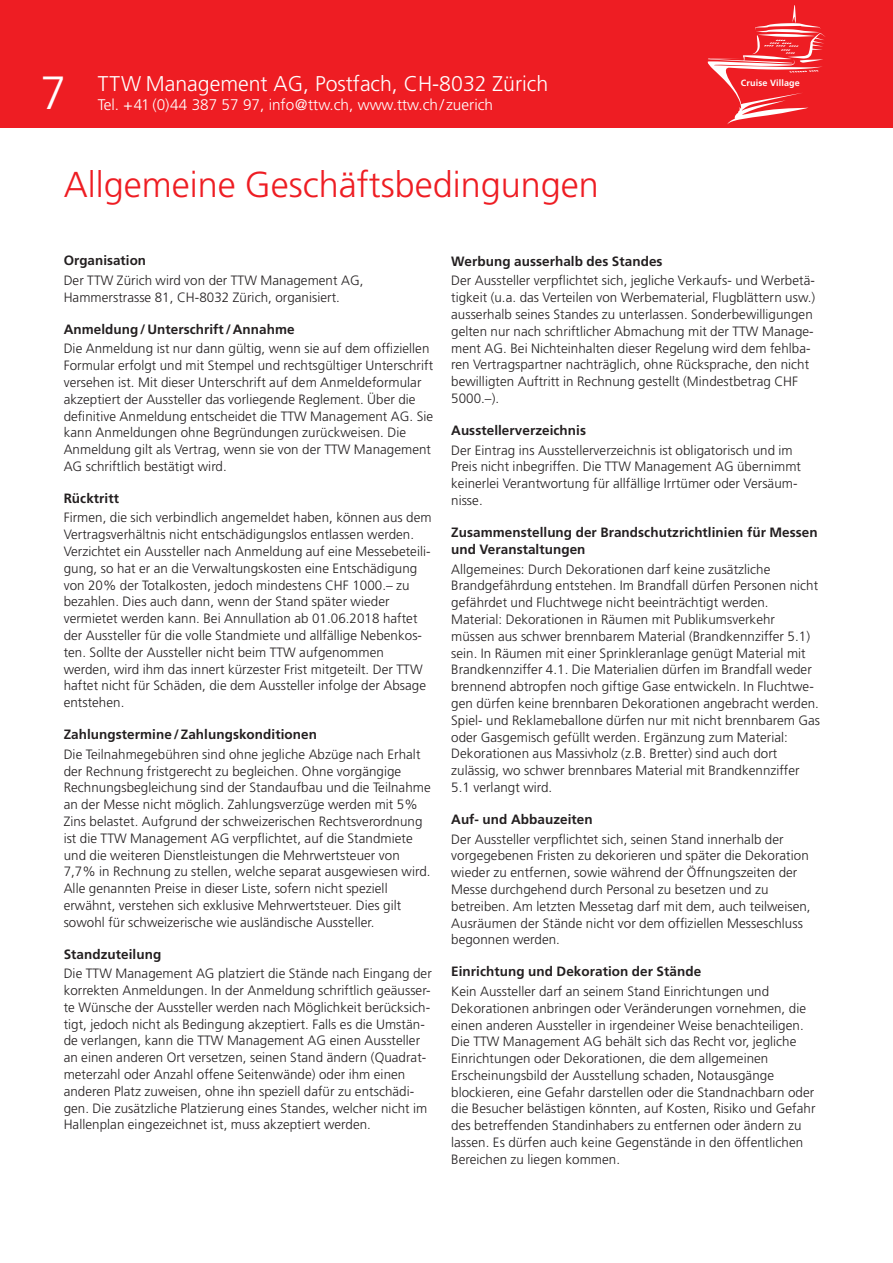
<style>
.page{position:relative;width:893px;height:1263px;background:#fff}
.page>*{position:absolute;margin:0;border:0;box-sizing:border-box;transform-origin:0 0}
.t1{font:300 46.5px "Frutiger LT";color:#fff}
.t2{font:300 36px "Frutiger LT";color:#ee1d23}
.t3{font:300 21.3px "Frutiger LT";color:#fff}
.t4{font:300 15.3px "Frutiger LT";color:#fff}
.t5{font:300 13.5px/16.8px "Frutiger LT";letter-spacing:.005em;color:#231f20}
.t6{font:700 13.5px/17.2px "Frutiger";letter-spacing:.005em;color:#231f20}
.t7{font:700 13.5px "Frutiger LT";letter-spacing:.005em;color:#231f20}
.t8{font:700 9px "Frutiger LT";letter-spacing:.01em;color:#fff}
</style>
<div class="page">
<div style="left:0;top:0;width:893px;height:128px;background:#ee1d23"></div>
<svg style="left:707px;top:5px;width:118px;height:119px"></svg>
<h1 class="t1" style="left:40px;top:66px;width:27px">7</h1>
<h3 class="t3" style="left:98px;top:72px;width:452px">TTW Management AG, Postfach, CH-8032 Zürich</h3>
<p class="t4" style="left:98px;top:96px;width:397px">Tel. +41 (0)44 387 57 97, info@ttw.ch, www.ttw.ch/ zuerich</p>
<h2 class="t2" style="left:64px;top:164px;width:537px">Allgemeine Geschäftsbedingungen</h2>
<p class="t8" style="left:741px;top:78px;width:60px">Cruise Village</p>
<p class="t7" style="left:64px;top:253px;width:84px">Organisation</p>
<p class="t5" style="left:64px;top:272px;width:301px">Der TTW Zürich wird von der TTW Management AG,<br>Hammerstrasse 81, CH-8032 Zürich, organisiert.</p>
<p class="t7" style="left:64px;top:321px;width:232px">Anmeldung/Unterschrift/Annahme</p>
<p class="t5" style="left:64px;top:340px;width:371px">Die Anmeldung ist nur dann gültig, wenn sie auf dem offiziellen Formular erfolgt und mit Stempel und rechtsgültiger Unterschrift versehen ist. Mit dieser Unterschrift auf dem Anmeldeformular akzeptiert der Aussteller das vorliegende Reglement. Über die definitive Anmeldung entscheidet die TTW Management AG. Sie kann Anmeldungen ohne Begründungen zurückweisen. Die Anmeldung gilt als Vertrag, wenn sie von der TTW Management AG schriftlich bestätigt wird.</p>
<p class="t6" style="left:64px;top:489px;width:57px">Rücktritt</p>
<p class="t5" style="left:64px;top:510px;width:369px">Firmen, die sich verbindlich angemeldet haben, können aus dem Vertragsverhältnis nicht entschädigungslos entlassen werden.<br>Verzichtet ein Aussteller nach Anmeldung auf eine Messebeteili&shy;gung, so hat er an die Verwaltungskosten eine Entschädigung von 20% der Totalkosten, jedoch mindestens CHF 1000.– zu bezahlen. Dies auch dann, wenn der Stand später wieder vermietet werden kann. Bei Annullation ab 01.06.2018 haftet der Aussteller für die volle Standmiete und allfällige Nebenkos&shy;ten. Sollte der Aussteller nicht beim TTW aufgenommen werden, wird ihm das innert kürzester Frist mitgeteilt. Der TTW haftet nicht für Schäden, die dem Aussteller infolge der Absage entstehen.</p>
<p class="t6" style="left:64px;top:725px;width:255px">Zahlungstermine/Zahlungskonditionen</p>
<p class="t5" style="left:64px;top:746px;width:369px">Die Teilnahmegebühren sind ohne jegliche Abzüge nach Erhalt der Rechnung fristgerecht zu begleichen. Ohne vorgängige Rechnungsbegleichung sind der Standaufbau und die Teilnahme an der Messe nicht möglich. Zahlungsverzüge werden mit 5% Zins belastet. Aufgrund der schweizerischen Rechtsverordnung ist die TTW Management AG verpflichtet, auf die Standmiete und die weiteren Dienstleistungen die Mehrwertsteuer von 7,7% in Rechnung zu stellen, welche separat ausgewiesen wird.<br>Alle genannten Preise in dieser Liste, sofern nicht speziell erwähnt, verstehen sich exklusive Mehrwertsteuer. Dies gilt sowohl für schweizerische wie ausländische Aussteller.</p>
<p class="t6" style="left:64px;top:945px;width:99px">Standzuteilung</p>
<p class="t5" style="left:64px;top:965px;width:370px">Die TTW Management AG platziert die Stände nach Eingang der korrekten Anmeldungen. In der Anmeldung schriftlich geäusser&shy;te Wünsche der Aussteller werden nach Möglichkeit berücksich&shy;tigt, jedoch nicht als Bedingung akzeptiert. Falls es die Umstän&shy;de verlangen, kann die TTW Management AG einen Aussteller an einen anderen Ort versetzen, seinen Stand ändern (Quadrat&shy;meterzahl oder Anzahl offene Seitenwände) oder ihm einen anderen Platz zuweisen, ohne ihn speziell dafür zu entschädi&shy;gen. Die zusätzliche Platzierung eines Standes, welcher nicht im Hallenplan eingezeichnet ist, muss akzeptiert werden.</p>
<p class="t6" style="left:451px;top:252px;width:213px">Werbung ausserhalb des Standes</p>
<p class="t5" style="left:451px;top:273px;width:366px">Der Aussteller verpflichtet sich, jegliche Verkaufs- und Werbetä&shy;tigkeit (u.a. das Verteilen von Werbematerial, Flugblättern usw.) ausserhalb seines Standes zu unterlassen. Sonderbewilligungen gelten nur nach schriftlicher Abmachung mit der TTW Manage&shy;ment AG. Bei Nichteinhalten dieser Regelung wird dem fehlba&shy;ren Vertragspartner nachträglich, ohne Rücksprache, den nicht bewilligten Auftritt in Rechnung gestellt (Mindestbetrag CHF 5000.–).</p>
<p class="t6" style="left:451px;top:421px;width:136px">Ausstellerverzeichnis</p>
<p class="t5" style="left:451px;top:442px;width:351px">Der Eintrag ins Ausstellerverzeichnis ist obligatorisch und im Preis nicht inbegriffen. Die TTW Management AG übernimmt keinerlei Verantwortung für allfällige Irrtümer oder Versäum&shy;nisse.</p>
<p class="t6" style="left:451px;top:523px;width:368px">Zusammenstellung der Brandschutzrichtlinien für Messen und Veranstaltungen</p>
<p class="t5" style="left:451px;top:561px;width:370px">Allgemeines: Durch Dekorationen darf keine zusätzliche Brandgefährdung entstehen. Im Brandfall dürfen Personen nicht gefährdet und Fluchtwege nicht beeinträchtigt werden.<br>Material: Dekorationen in Räumen mit Publikumsverkehr müssen aus schwer brennbarem Material (Brandkennziffer 5.1) sein. In Räumen mit einer Sprinkleranlage genügt Material mit Brandkennziffer 4.1. Die Materialien dürfen im Brandfall weder brennend abtropfen noch giftige Gase entwickeln. In Fluchtwe&shy;gen dürfen keine brennbaren Dekorationen angebracht werden.<br>Spiel- und Reklameballone dürfen nur mit nicht brennbarem Gas oder Gasgemisch gefüllt werden. Ergänzung zum Material:<br>Dekorationen aus Massivholz (z.B. Bretter) sind auch dort zulässig, wo schwer brennbares Material mit Brandkennziffer 5.1 verlangt wird.</p>
<p class="t6" style="left:451px;top:810px;width:143px">Auf- und Abbauzeiten</p>
<p class="t5" style="left:451px;top:831px;width:361px">Der Aussteller verpflichtet sich, seinen Stand innerhalb der vorgegebenen Fristen zu dekorieren und später die Dekoration wieder zu entfernen, sowie während der Öffnungszeiten der Messe durchgehend durch Personal zu besetzen und zu betreiben. Am letzten Messetag darf mit dem, auch teilweisen, Ausräumen der Stände nicht vor dem offiziellen Messeschluss begonnen werden.</p>
<p class="t6" style="left:451px;top:963px;width:251px">Einrichtung und Dekoration der Stände</p>
<p class="t5" style="left:451px;top:983px;width:366px">Kein Aussteller darf an seinem Stand Einrichtungen und Dekorationen anbringen oder Veränderungen vornehmen, die einen anderen Aussteller in irgendeiner Weise benachteiligen.<br>Die TTW Management AG behält sich das Recht vor, jegliche Einrichtungen oder Dekorationen, die dem allgemeinen Erscheinungsbild der Ausstellung schaden, Notausgänge blockieren, eine Gefahr darstellen oder die Standnachbarn oder die Besucher belästigen könnten, auf Kosten, Risiko und Gefahr des betreffenden Standinhabers zu entfernen oder ändern zu lassen. Es dürfen auch keine Gegenstände in den öffentlichen Bereichen zu liegen kommen.</p>
</div>
